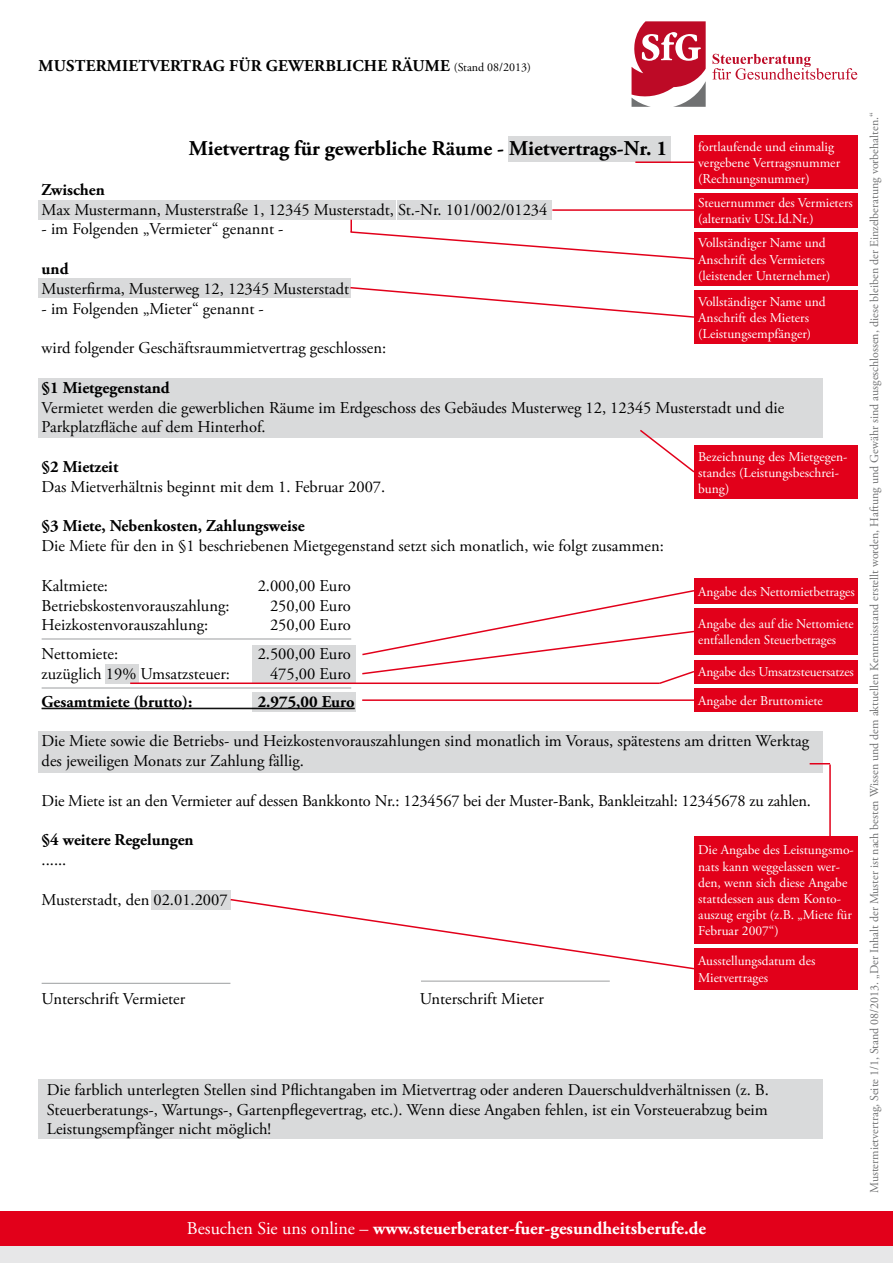
<style>
.page{position:relative;width:893px;height:1263px;background:#fff}
.page>*{position:absolute;margin:0;border:0;box-sizing:border-box;transform-origin:0 0}
.t1{font:700 21px "Adobe Garamond Pro";color:#000}
.t2{font:700 18px "Adobe Garamond Pro";color:#fff}
.t3{font:16.5px/19.8px "Adobe Garamond Pro";color:#000}
.t4{font:700 16.5px "Adobe Garamond Pro";letter-spacing:.015em;color:#000}
.t5{font:13.5px/16.2px "Adobe Garamond Pro";color:#fff}
.t6{font:12px "Adobe Garamond Pro";color:#707172}
.s1{font-weight:400;font-size:12px}
.s2{font-weight:400}
</style>
<div class="page">
<div style="left:151px;top:890px;width:80px;height:19px;background:#d9dadb"></div>
<div style="left:38px;top:731px;width:785px;height:42px;background:#d9dadb"></div>
<div style="left:252px;top:645px;width:103px;height:19px;background:#d9dadb"></div>
<div style="left:252px;top:664px;width:103px;height:19px;background:#d9dadb"></div>
<div style="left:105px;top:664px;width:33px;height:19px;background:#d9dadb"></div>
<div style="left:252px;top:693px;width:103px;height:19px;background:#d9dadb"></div>
<div style="left:38px;top:278px;width:313px;height:19px;background:#d9dadb"></div>
<div style="left:38px;top:378px;width:785px;height:59px;background:#d9dadb"></div>
<div style="left:398px;top:200px;width:154px;height:20px;background:#d9dadb"></div>
<div style="left:38px;top:200px;width:357px;height:20px;background:#d9dadb"></div>
<div style="left:508px;top:137px;width:162px;height:25px;background:#d9dadb"></div>
<div style="left:0;top:1233px;width:893px;height:30px;background:#e7e7e8"></div>
<div style="left:0;top:1211px;width:893px;height:34px;background:#e2001a"></div>
<hr style="left:42px;top:708px;width:313px;height:1px;background:#000">
<hr style="left:42px;top:639px;width:309px;height:1px;background:#9c9e9f">
<hr style="left:42px;top:688px;width:309px;height:1px;background:#9c9e9f">
<div style="left:694px;top:193px;width:163px;height:34px;background:#e2001a"></div>
<div style="left:694px;top:232px;width:163px;height:54px;background:#e2001a"></div>
<div style="left:694px;top:290px;width:163px;height:54px;background:#e2001a"></div>
<div style="left:694px;top:836px;width:163px;height:107px;background:#e2001a"></div>
<div style="left:694px;top:445px;width:163px;height:54px;background:#e2001a"></div>
<div style="left:694px;top:578px;width:163px;height:25px;background:#e2001a"></div>
<div style="left:694px;top:608px;width:163px;height:46px;background:#e2001a"></div>
<div style="left:694px;top:688px;width:163px;height:24px;background:#e2001a"></div>
<div style="left:694px;top:948px;width:163px;height:41px;background:#e2001a"></div>
<div style="left:694px;top:660px;width:163px;height:23px;background:#e2001a"></div>
<div style="left:694px;top:135px;width:163px;height:54px;background:#e2001a"></div>
<hr style="left:635px;top:161px;width:59px;height:2px;background:#e2001a">
<hr style="left:552px;top:209px;width:142px;height:2px;background:#e2001a">
<svg style="left:350px;top:220px;width:346px;height:40px"></svg>
<svg style="left:349px;top:287px;width:345px;height:31px"></svg>
<svg style="left:638px;top:429px;width:58px;height:44px"></svg>
<hr style="left:130px;top:682px;width:530px;height:2px;background:#e2001a">
<svg style="left:361px;top:590px;width:335px;height:94px"></svg>
<hr style="left:362px;top:699px;width:332px;height:2px;background:#e2001a">
<svg style="left:810px;top:763px;width:20px;height:1px"></svg>
<hr style="left:829px;top:764px;width:2px;height:72px;background:#e2001a">
<svg style="left:229px;top:899px;width:467px;height:71px"></svg>
<hr style="left:42px;top:983px;width:188px;height:1px;background:#9c9e9f">
<hr style="left:421px;top:981px;width:189px;height:1px;background:#9c9e9f">
<div style="left:38px;top:1079px;width:785px;height:59px;background:#d9dadb"></div>
<svg style="left:631px;top:21px;width:75px;height:86px"></svg>
<svg style="left:712px;top:54px;width:145px;height:26px"></svg>
<p class="t4" style="left:39px;top:56px;width:494px">MusterMietvertrag für gewerbliche räume <span class="s1">(Stand 08/2013)</span></p>
<p class="t1" style="left:189px;top:136px;width:480px">Mietvertrag für gewerbliche Räume - Mietvertrags-Nr. 1</p>
<p class="t5" style="left:698px;top:139px;width:143px">fortlaufende und einmalig vergebene Vertragsnummer (Rechnungsnummer)</p>
<p class="t4" style="left:42px;top:180px;width:65px">Zwischen</p>
<p class="t3" style="left:42px;top:200px;width:507px">Max Mustermann, Musterstraße 1, 12345 Musterstadt, St.-Nr. 101/002/01234</p>
<p class="t3" style="left:42px;top:220px;width:243px">- im Folgenden „Vermieter“ genannt -</p>
<p class="t4" style="left:42px;top:259px;width:28px">und</p>
<p class="t3" style="left:42px;top:279px;width:309px">Musterfirma, Musterweg 12, 12345 Musterstadt</p>
<p class="t3" style="left:42px;top:299px;width:224px">- im Folgenden „Mieter“ genannt -</p>
<p class="t3" style="left:42px;top:339px;width:346px">wird folgender Geschäftsraummietvertrag geschlossen:</p>
<p class="t4" style="left:42px;top:378px;width:130px">§1 Mietgegenstand</p>
<p class="t3" style="left:42px;top:398px;width:744px">Vermietet werden die gewerblichen Räume im Erdgeschoss des Gebäudes Musterweg 12, 12345 Musterstadt und die<br>Parkplatzfläche auf dem Hinterhof.</p>
<p class="t4" style="left:42px;top:457px;width:78px">§2 Mietzeit</p>
<p class="t3" style="left:42px;top:477px;width:345px">Das Mietverhältnis beginnt mit dem 1. Februar 2007.</p>
<p class="t4" style="left:42px;top:516px;width:264px">§3 Miete, Nebenkosten, Zahlungsweise</p>
<p class="t3" style="left:42px;top:537px;width:624px">Die Miete für den in §1 beschriebenen Mietgegenstand setzt sich monatlich, wie folgt zusammen:</p>
<p class="t3" style="left:42px;top:576px;width:68px">Kaltmiete:</p>
<p class="t3" style="left:258px;top:576px;width:95px">2.000,00 Euro</p>
<p class="t3" style="left:42px;top:596px;width:189px">Betriebskostenvorauszahlung:</p>
<p class="t3" style="left:270px;top:596px;width:82px">250,00 Euro</p>
<p class="t3" style="left:42px;top:616px;width:168px">Heizkostenvorauszahlung:</p>
<p class="t3" style="left:270px;top:616px;width:82px">250,00 Euro</p>
<p class="t3" style="left:42px;top:644px;width:78px">Nettomiete:</p>
<p class="t3" style="left:258px;top:644px;width:95px">2.500,00 Euro</p>
<p class="t3" style="left:42px;top:664px;width:190px">zuzüglich 19% Umsatzsteuer:</p>
<p class="t3" style="left:270px;top:664px;width:82px">475,00 Euro</p>
<p class="t4" style="left:42px;top:692px;width:152px">Gesamtmiete (brutto):</p>
<p class="t4" style="left:258px;top:692px;width:99px">2.975,00 Euro</p>
<p class="t3" style="left:42px;top:732px;width:769px">Die Miete sowie die Betriebs- und Heizkostenvorauszahlungen sind monatlich im Voraus, spätestens am dritten Werktag des jeweiligen Monats zur Zahlung fällig.</p>
<p class="t3" style="left:42px;top:791px;width:771px">Die Miete ist an den Vermieter auf dessen Bankkonto Nr.: 1234567 bei der Muster-Bank, Bankleitzahl: 12345678 zu zahlen.</p>
<p class="t4" style="left:42px;top:830px;width:154px">§4 weitere Regelungen</p>
<p class="t3" style="left:42px;top:851px;width:26px">......</p>
<p class="t3" style="left:42px;top:890px;width:188px">Musterstadt, den 02.01.2007</p>
<p class="t5" style="left:698px;top:195px;width:156px">Steuernummer des Vermieters (alternativ USt.Id.Nr.)</p>
<p class="t5" style="left:698px;top:236px;width:134px">Vollständiger Name und<br>Anschrift des Vermieters (leistender Unternehmer)</p>
<p class="t5" style="left:698px;top:294px;width:129px">Vollständiger Name und<br>Anschrift des Mieters (Leistungsempfänger)</p>
<p class="t5" style="left:698px;top:449px;width:151px">Bezeichnung des Mietgegen&shy;standes (Leistungsbeschrei&shy;bung)</p>
<p class="t5" style="left:698px;top:584px;width:158px">Angabe des Nettomietbetrages</p>
<p class="t5" style="left:698px;top:616px;width:157px">Angabe des auf die Nettomiete entfallenden Steuerbetrages</p>
<p class="t5" style="left:698px;top:664px;width:157px">Angabe des Umsatzsteuersatzes</p>
<p class="t5" style="left:698px;top:693px;width:126px">Angabe der Bruttomiete</p>
<p class="t5" style="left:698px;top:842px;width:157px">Die Angabe des Leistungsmo&shy;nats kann weggelassen wer&shy;den, wenn sich diese Angabe stattdessen aus dem Konto&shy;auszug ergibt (z.B. „Miete für<br>Februar 2007“)</p>
<p class="t3" style="left:42px;top:989px;width:145px">Unterschrift Vermieter</p>
<p class="t3" style="left:420px;top:989px;width:126px">Unterschrift Mieter</p>
<p class="t5" style="left:698px;top:953px;width:119px">Ausstellungsdatum des<br>Mietvertrages</p>
<p class="t3" style="left:47px;top:1080px;width:724px;text-align:justify">Die farblich unterlegten Stellen sind Pflichtangaben im Mietvertrag oder anderen Dauerschuldverhältnissen (z. B.<br>Steuerberatungs-, Wartungs-, Gartenpflegevertrag, etc.). Wenn diese Angaben fehlen, ist ein Vorsteuerabzug beim Leistungsempfänger nicht möglich!</p>
<p class="t2" style="left:187px;top:1217px;width:521px"><span class="s2">Besuchen Sie uns online –</span> www.steuerberater-fuer-gesundheitsberufe.de</p>
<p class="t6" style="left:867px;top:1193px;width:1082px;rotate:-90deg">Mustermietvertrag, Seite 1/1, Stand 08/2013. „Der Inhalt der Muster ist nach besten Wissen und dem aktuellen Kenntnisstand erstellt worden, Haftung und Gewähr sind ausgeschlossen, diese bleiben der Einzelberatung vorbehalten.“</p>
</div>
